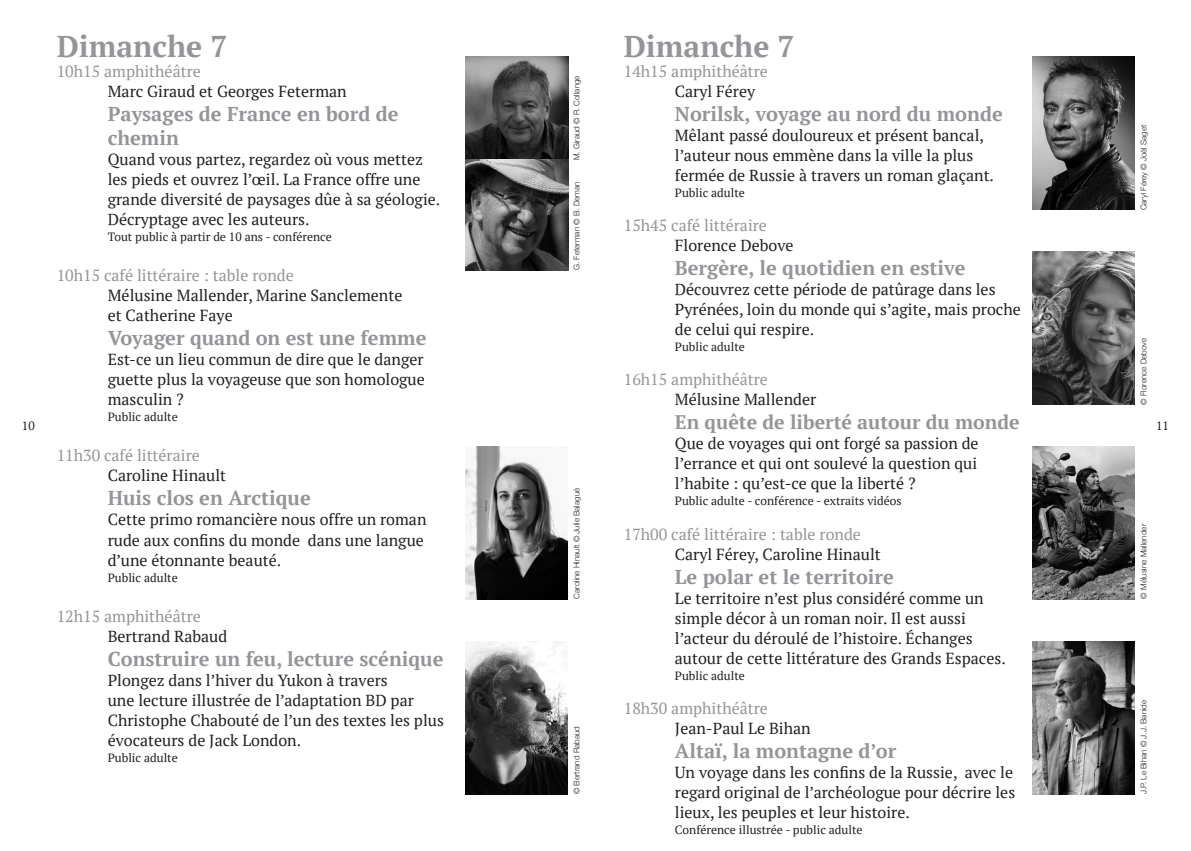
<style>
.page{position:relative;width:1191px;height:851px;background:#fff}
.page>*{position:absolute;margin:0;border:0;box-sizing:border-box;transform-origin:0 0}
.t1{font:700 30px "PT Serif";color:#939598}
.t2{font:700 20px/24px "PT Serif";color:#939598}
.t3{font:700 19.6px "PT Serif";color:#939598}
.t4{font:16px/20px "PT Serif";color:#231f20}
.t5{font:16px "PT Serif";color:#939598}
.t6{font:12px "PT Serif";color:#231f20}
.t7{font:300 8px "Helvetica Neue";color:#231f20}
</style>
<div class="page">
<img style="left:465px;top:446px;width:102px;height:153px">
<img style="left:465px;top:641px;width:102px;height:153px">
<img style="left:465px;top:57px;width:103px;height:102px">
<img style="left:465px;top:159px;width:103px;height:111px">
<img style="left:1032px;top:57px;width:102px;height:153px">
<img style="left:1032px;top:446px;width:102px;height:153px">
<img style="left:1032px;top:251px;width:102px;height:153px">
<img style="left:1032px;top:641px;width:102px;height:153px">
<p class="t6" style="left:22px;top:418px;width:14px">10</p>
<h1 class="t1" style="left:57px;top:27px;width:172px">Dimanche 7</h1>
<p class="t5" style="left:57px;top:61px;width:146px">10h15 amphithéâtre</p>
<p class="t4" style="left:108px;top:81px;width:240px">Marc Giraud et Georges Feterman</p>
<p class="t2" style="left:108px;top:102px;width:292px">Paysages de France en bord de chemin</p>
<p class="t4" style="left:108px;top:149px;width:334px">Quand vous partez, regardez où vous mettez les pieds et ouvrez l’œil. La France offre une grande diversité de paysages dûe à sa géologie.<br>Décryptage avec les auteurs.</p>
<p class="t6" style="left:108px;top:229px;width:226px">Tout public à partir de 10 ans - conférence</p>
<p class="t5" style="left:57px;top:265px;width:239px">10h15 café littéraire : table ronde</p>
<p class="t4" style="left:108px;top:285px;width:296px">Mélusine Mallender, Marine Sanclemente et Catherine Faye</p>
<p class="t2" style="left:108px;top:326px;width:320px">Voyager quand on est une femme</p>
<p class="t4" style="left:108px;top:349px;width:319px;text-align:justify">Est-ce un lieu commun de dire que le danger guette plus la voyageuse que son homologue masculin ?</p>
<p class="t6" style="left:108px;top:409px;width:72px">Public adulte</p>
<p class="t5" style="left:57px;top:445px;width:145px">11h30 café littéraire</p>
<p class="t4" style="left:108px;top:465px;width:120px">Caroline Hinault</p>
<p class="t2" style="left:108px;top:486px;width:205px">Huis clos en Arctique</p>
<p class="t4" style="left:108px;top:509px;width:320px">Cette primo romancière nous offre un roman rude aux confins du monde dans une langue d’une étonnante beauté.</p>
<p class="t6" style="left:108px;top:569px;width:72px">Public adulte</p>
<p class="t5" style="left:57px;top:605px;width:146px">12h15 amphithéâtre</p>
<p class="t4" style="left:108px;top:625px;width:121px">Bertrand Rabaud</p>
<p class="t2" style="left:108px;top:646px;width:337px">Construire un feu, lecture scénique</p>
<p class="t4" style="left:108px;top:669px;width:338px">Plongez dans l’hiver du Yukon à travers<br>une lecture illustrée de l’adaptation BD par Christophe Chabouté de l’un des textes les plus évocateurs de Jack London.</p>
<p class="t6" style="left:108px;top:749px;width:72px">Public adulte</p>
<p class="t7" style="left:570px;top:160px;width:86px;rotate:-90deg">M. Giraud © R. Collange</p>
<p class="t7" style="left:570px;top:270px;width:90px;rotate:-90deg">G. Feterman © B. Deman</p>
<p class="t7" style="left:570px;top:598px;width:112px;rotate:-90deg">Caroline Hinault © Julie Balagué</p>
<p class="t7" style="left:570px;top:794px;width:69px;rotate:-90deg">© Bertrand Rabaud</p>
<h1 class="t1" style="left:624px;top:27px;width:172px">Dimanche 7</h1>
<p class="t5" style="left:624px;top:61px;width:146px">14h15 amphithéâtre</p>
<p class="t4" style="left:675px;top:81px;width:82px">Caryl Férey</p>
<p class="t2" style="left:675px;top:102px;width:329px">Norilsk, voyage au nord du monde</p>
<p class="t4" style="left:675px;top:125px;width:321px">Mêlant passé douloureux et présent bancal, l’auteur nous emmène dans la ville la plus fermée de Russie à travers un roman glaçant.</p>
<p class="t6" style="left:675px;top:185px;width:72px">Public adulte</p>
<p class="t5" style="left:624px;top:215px;width:145px">15h45 café littéraire</p>
<p class="t4" style="left:675px;top:235px;width:120px">Florence Debove</p>
<p class="t2" style="left:675px;top:256px;width:292px">Bergère, le quotidien en estive</p>
<p class="t4" style="left:675px;top:279px;width:347px">Découvrez cette période de patûrage dans les<br>Pyrénées, loin du monde qui s’agite, mais proche de celui qui respire.</p>
<p class="t6" style="left:675px;top:339px;width:72px">Public adulte</p>
<p class="t5" style="left:624px;top:369px;width:146px">16h15 amphithéâtre</p>
<p class="t4" style="left:675px;top:389px;width:143px">Mélusine Mallender</p>
<p class="t3" style="left:675px;top:409px;width:346px">En quête de liberté autour du monde</p>
<p class="t4" style="left:675px;top:433px;width:305px;text-align:justify">Que de voyages qui ont forgé sa passion de l’errance et qui ont soulevé la question qui l’habite : qu’est-ce que la liberté ?</p>
<p class="t6" style="left:675px;top:493px;width:228px">Public adulte - conférence - extraits vidéos</p>
<p class="t5" style="left:624px;top:523px;width:239px">17h00 café littéraire : table ronde</p>
<p class="t4" style="left:675px;top:543px;width:207px">Caryl Férey, Caroline Hinault</p>
<p class="t2" style="left:675px;top:564px;width:221px">Le polar et le territoire</p>
<p class="t4" style="left:675px;top:587px;width:332px">Le territoire n’est plus considéré comme un simple décor à un roman noir. Il est aussi l’acteur du déroulé de l’histoire. Échanges autour de cette littérature des Grands Espaces.</p>
<p class="t6" style="left:675px;top:667px;width:72px">Public adulte</p>
<p class="t5" style="left:624px;top:697px;width:146px">18h30 amphithéâtre</p>
<p class="t4" style="left:675px;top:717px;width:137px">Jean-Paul Le Bihan</p>
<p class="t2" style="left:675px;top:738px;width:223px">Altaï, la montagne d’or</p>
<p class="t4" style="left:675px;top:761px;width:342px">Un voyage dans les confins de la Russie, avec le regard original de l’archéologue pour décrire les lieux, les peuples et leur histoire.</p>
<p class="t6" style="left:675px;top:821px;width:189px">Conférence illustrée - public adulte</p>
<p class="t7" style="left:1137px;top:210px;width:87px;rotate:-90deg">Caryl Férey © Joël Saget</p>
<p class="t7" style="left:1137px;top:404px;width:68px;rotate:-90deg">© Florence Debove</p>
<p class="t6" style="left:1156px;top:418px;width:14px">11</p>
<p class="t7" style="left:1137px;top:598px;width:76px;rotate:-90deg">© Mélusine Mallender</p>
<p class="t7" style="left:1137px;top:794px;width:96px;rotate:-90deg">J.P. Le Bihan © J.J. Banide</p>
</div>
